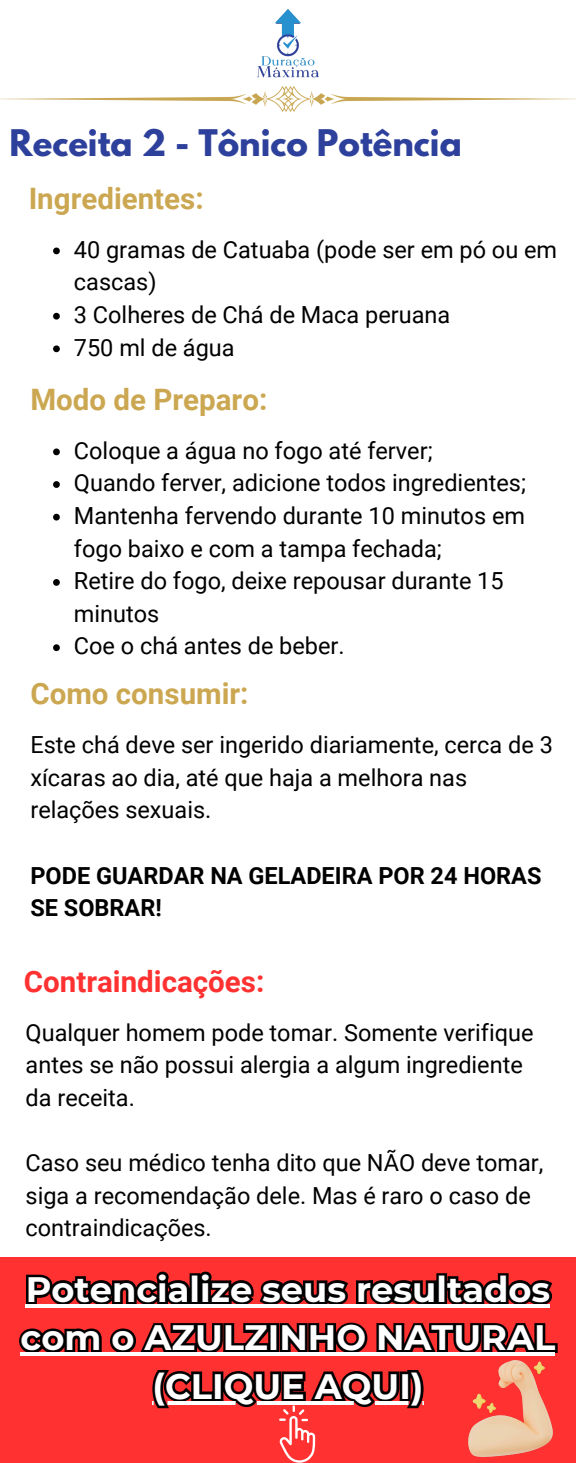
<style>
.page{position:relative;width:576px;height:1463px;background:#fff}
.page>*{position:absolute;margin:0;border:0;box-sizing:border-box;transform-origin:0 0}
.t1{font:700 35.25px/48.3px "Montserrat";color:#fff}
.t2{font:700 32.55px "League Spartan";color:#2d409b}
.t3{font:700 29.55px "Roboto";color:#cca751}
.t4{font:700 29.55px "Roboto";color:#ff3131}
.t5{font:23.55px/32.7px "Roboto";color:#000}
.t6{font:700 23.55px/32.7px "Roboto";color:#000}
</style>
<div class="page">
<img style="left:257px;top:9px;width:63px;height:69px">
<img style="left:0;top:87px;width:576px;height:25px">
<svg style="left:53px;top:247px;width:7px;height:7px"></svg>
<svg style="left:53px;top:313px;width:7px;height:6px"></svg>
<svg style="left:53px;top:345px;width:7px;height:7px"></svg>
<svg style="left:53px;top:448px;width:7px;height:7px"></svg>
<svg style="left:53px;top:481px;width:7px;height:7px"></svg>
<svg style="left:53px;top:514px;width:7px;height:6px"></svg>
<svg style="left:53px;top:579px;width:7px;height:7px"></svg>
<svg style="left:53px;top:644px;width:7px;height:7px"></svg>
<div style="left:0;top:1257px;width:576px;height:205px;background:#ff3131"></div>
<img style="left:469px;top:1360px;width:83px;height:96px">
<svg style="left:25px;top:1271px;width:528px;height:37px"></svg>
<svg style="left:19px;top:1322px;width:539px;height:34px"></svg>
<svg style="left:152px;top:1370px;width:272px;height:92px"></svg>
<hr style="left:26px;top:1304px;width:524px;height:3px;background:#fff">
<hr style="left:21px;top:1352px;width:534px;height:4px;background:#fff">
<hr style="left:152px;top:1401px;width:272px;height:3px;background:#fff">
<h1 class="t2" style="left:10px;top:127px;width:454px">Receita 2 - Tônico Potência</h1>
<h2 class="t3" style="left:29px;top:182px;width:176px">Ingredientes:</h2>
<p class="t5" style="left:74px;top:233px;width:485px">40 gramas de Catuaba (pode ser em pó ou em cascas)</p>
<p class="t5" style="left:74px;top:298px;width:378px">3 Colheres de Chá de Maca peruana</p>
<p class="t5" style="left:74px;top:331px;width:162px">750 ml de água</p>
<h2 class="t3" style="left:30px;top:382px;width:238px">Modo de Preparo:</h2>
<p class="t5" style="left:74px;top:434px;width:360px">Coloque a água no fogo até ferver;</p>
<p class="t5" style="left:74px;top:467px;width:454px">Quando ferver, adicione todos ingredientes;</p>
<p class="t5" style="left:74px;top:499px;width:453px">Mantenha fervendo durante 10 minutos em fogo baixo e com a tampa fechada;</p>
<p class="t5" style="left:74px;top:565px;width:431px">Retire do fogo, deixe repousar durante 15 minutos</p>
<p class="t5" style="left:74px;top:630px;width:272px">Coe o chá antes de beber.</p>
<h2 class="t3" style="left:30px;top:677px;width:220px">Como consumir:</h2>
<p class="t5" style="left:30px;top:728px;width:524px">Este chá deve ser ingerido diariamente, cerca de 3</p>
<p class="t5" style="left:30px;top:761px;width:438px">xícaras ao dia, até que haja a melhora nas relações sexuais.</p>
<h3 class="t6" style="left:30px;top:859px;width:513px">PODE GUARDAR NA GELADEIRA POR 24 HORAS<br>SE SOBRAR!</h3>
<h2 class="t4" style="left:24px;top:964px;width:242px">Contraindicações:</h2>
<p class="t5" style="left:26px;top:1016px;width:509px">Qualquer homem pode tomar. Somente verifique antes se não possui alergia a algum ingrediente da receita.</p>
<p class="t5" style="left:26px;top:1146px;width:519px">Caso seu médico tenha dito que NÃO deve tomar,</p>
<p class="t5" style="left:26px;top:1179px;width:507px">siga a recomendação dele. Mas é raro o caso de</p>
<p class="t5" style="left:26px;top:1212px;width:188px">contraindicações.</p>
<p class="t1" style="left:21px;top:1265px;width:536px">Potencialize seus resultados com o AZULZINHO NATURAL</p>
<p class="t1" style="left:152px;top:1362px;width:273px">(CLIQUE AQUI)</p>
</div>
